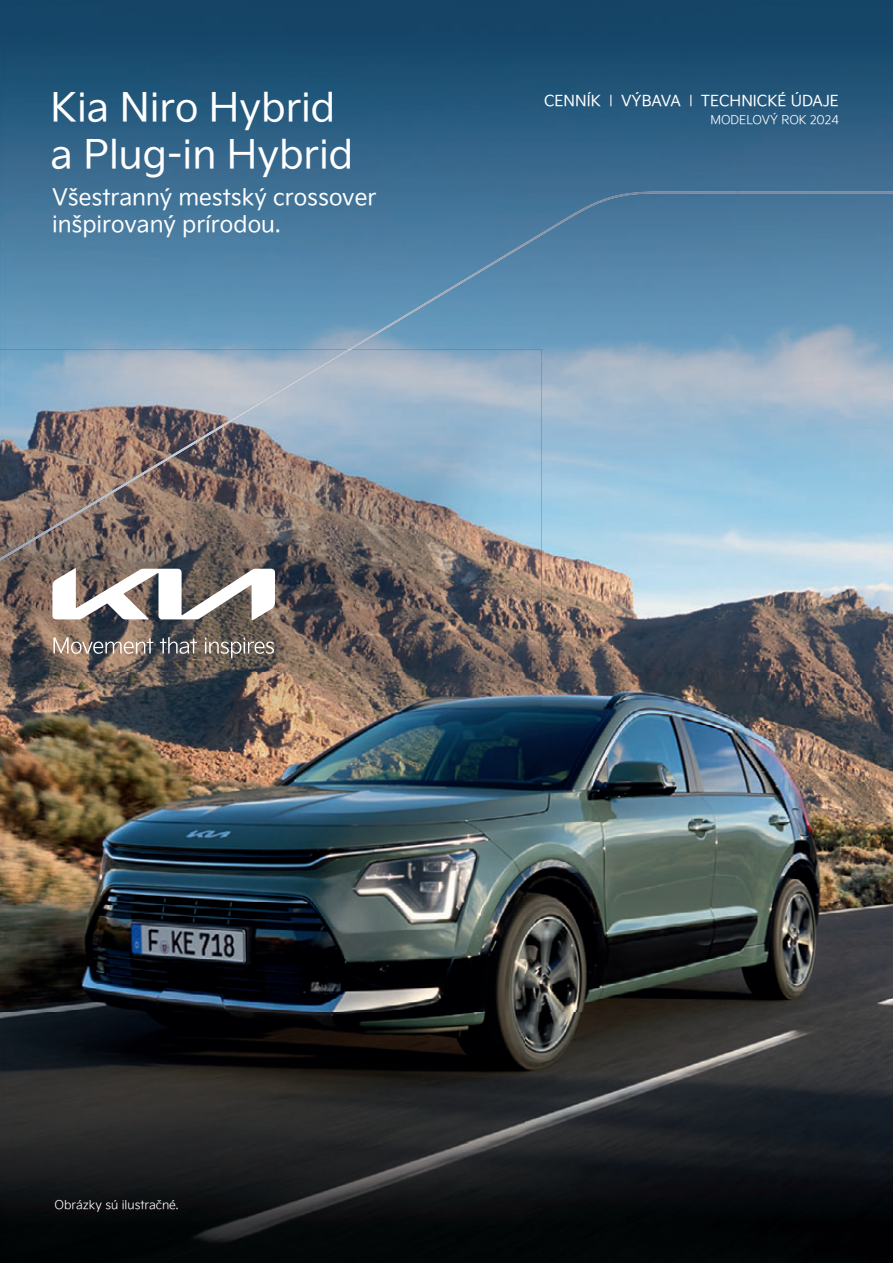
<style>
.page{position:relative;width:893px;height:1263px;background:#fff}
.page>*{position:absolute;margin:0;border:0;box-sizing:border-box;transform-origin:0 0}
.t1{font:39px/46.8px "Kia Signature";color:#fff}
.t2{font:22.5px/27px "Kia Signature";color:#fff}
.t3{font:15px "Kia Signature";color:#fff}
.t4{font:300 12px "Kia Signature";color:#fff}
.s1{font-weight:300}
</style>
<div class="page">
<img style="left:0;top:672px;width:893px;height:591px">
<img style="left:0;top:0;width:737px;height:360px">
<img style="left:737px;top:0;width:156px;height:672px">
<img style="left:541px;top:360px;width:196px;height:312px">
<img style="left:348px;top:191px;width:545px;height:158px">
<img style="left:0;top:349px;width:541px;height:548px">
<img style="left:0;top:349px;width:352px;height:219px">
<svg style="left:52px;top:568px;width:223px;height:52px"></svg>
<svg style="left:53px;top:637px;width:100px;height:17px;background:#998b83"></svg>
<svg style="left:160px;top:637px;width:37px;height:17px"></svg>
<svg style="left:205px;top:638px;width:69px;height:20px"></svg>
<h1 class="t1" style="left:51px;top:88px;width:304px">Kia Niro Hybrid a Plug-in Hybrid</h1>
<p class="t2" style="left:52px;top:186px;width:326px">Všestranný mestský crossover inšpirovaný prírodou.</p>
<p class="t3" style="left:544px;top:95px;width:296px">CENNÍK <span class="s1">I</span> VÝBAVA <span class="s1">I</span> TECHNICKÉ ÚDAJE</p>
<p class="t4" style="left:710px;top:115px;width:130px">MODELOVÝ ROK 2024</p>
<p class="t4" style="left:55px;top:1200px;width:126px">Obrázky sú ilustračné.</p>
</div>
